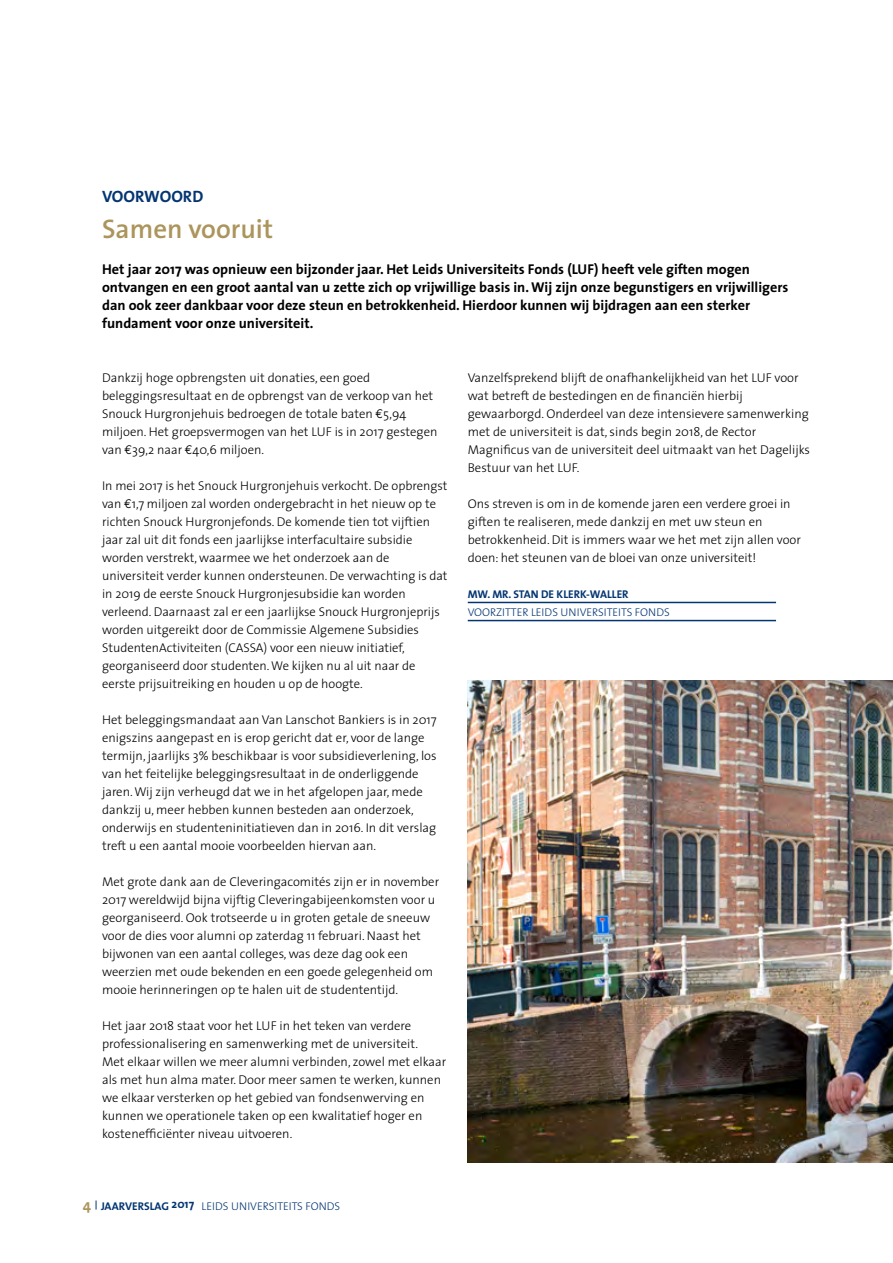
<style>
.page{position:relative;width:893px;height:1263px;background:#fff}
.page>*{position:absolute;margin:0;border:0;box-sizing:border-box;transform-origin:0 0}
.t1{font:600 27px "The Sans";color:#ac955c}
.t2{font:700 16.5px "The Sans";color:#033572}
.t3{font:700 14.25px/18px "The Sans";color:#000}
.t4{font:300 12.75px/18px "The Sans";color:#000}
.t5{font:300 11.25px "The Sans";color:#033572}
.t6{font:700 11.25px "The Sans";color:#033572}
.s1{font-family:"Euro Mono";font-weight:400}
.s2{font-weight:700;font-size:15px;color:#ac955c}
.s3{font-weight:700}
.s4{font-weight:700;font-size:12px}
</style>
<div class="page">
<img style="left:468px;top:680px;width:425px;height:483px">
<hr style="left:468px;top:602px;width:308px;height:1px;background:#033572">
<hr style="left:468px;top:620px;width:308px;height:1px;background:#033572">
<p class="t2" style="left:102px;top:182px;width:103px">VOORWOORD</p>
<h1 class="t1" style="left:102px;top:206px;width:173px">Samen vooruit</h1>
<p class="t3" style="left:102px;top:259px;width:688px">Het jaar 2017 was opnieuw een bijzonder jaar. Het Leids Universiteits Fonds (LUF) heeft vele giften mogen ontvangen en een groot aantal van u zette zich op vrijwillige basis in.Wij zijn onze begunstigers en vrijwilligers dan ook zeer dankbaar voor deze steun en betrokkenheid. Hierdoor kunnen wij bijdragen aan een sterker fundament voor onze universiteit.</p>
<p class="t4" style="left:102px;top:368px;width:337px">Dankzij hoge opbrengsten uit donaties, een goed beleggingsresultaat en de opbrengst van de verkoop van het Snouck Hurgronjehuis bedroegen de totale baten <span class="s1">€</span>5,94 miljoen. Het groepsvermogen van het LUF is in 2017 gestegen van <span class="s1">€</span>39,2 naar <span class="s1">€</span>40,6 miljoen.</p>
<p class="t4" style="left:102px;top:476px;width:347px">In mei 2017 is het Snouck Hurgronjehuis verkocht. De opbrengst van <span class="s1">€</span>1,7 miljoen zal worden ondergebracht in het nieuw op te richten Snouck Hurgronjefonds. De komende tien tot vijftien jaar zal uit dit fonds een jaarlijkse interfacultaire subsidie worden verstrekt, waarmee we het onderzoek aan de universiteit verder kunnen ondersteunen. De verwachting is dat in 2019 de eerste Snouck Hurgronjesubsidie kan worden verleend. Daarnaast zal er een jaarlijkse Snouck Hurgronjeprijs worden uitgereikt door de Commissie Algemene Subsidies StudentenActiviteiten (CASSA) voor een nieuw initiatief, georganiseerd door studenten. We kijken nu al uit naar de eerste prijsuitreiking en houden u op de hoogte.</p>
<p class="t4" style="left:102px;top:710px;width:336px">Het beleggingsmandaat aan Van Lanschot Bankiers is in 2017 enigszins aangepast en is erop gericht dat er, voor de lange termijn, jaarlijks 3% beschikbaar is voor subsidieverlening, los van het feitelijke beleggingsresultaat in de onderliggende jaren. Wij zijn verheugd dat we in het afgelopen jaar, mede dankzij u, meer hebben kunnen besteden aan onderzoek, onderwijs en studenteninitiatieven dan in 2016. In dit verslag treft u een aantal mooie voorbeelden hiervan aan.</p>
<p class="t4" style="left:102px;top:872px;width:339px">Met grote dank aan de Cleveringacomités zijn er in november 2017 wereldwijd bijna vijftig Cleveringabijeenkomsten voor u georganiseerd. Ook trotseerde u in groten getale de sneeuw voor de dies voor alumni op zaterdag 11 februari. Naast het bijwonen van een aantal colleges, was deze dag ook een weerzien met oude bekenden en een goede gelegenheid om mooie herinneringen op te halen uit de studententijd.</p>
<p class="t4" style="left:102px;top:1016px;width:346px">Het jaar 2018 staat voor het LUF in het teken van verdere professionalisering en samenwerking met de universiteit.<br>Met elkaar willen we meer alumni verbinden, zowel met elkaar als met hun alma mater. Door meer samen te werken, kunnen we elkaar versterken op het gebied van fondsenwerving en kunnen we operationele taken op een kwalitatief hoger en kostenefficiënter niveau uitvoeren.</p>
<p class="t4" style="left:468px;top:368px;width:344px">Vanzelfsprekend blijft de onafhankelijkheid van het LUF voor wat betreft de bestedingen en de financiën hierbij gewaarborgd. Onderdeel van deze intensievere samenwerking met de universiteit is dat, sinds begin 2018, de Rector Magnificus van de universiteit deel uitmaakt van het Dagelijks Bestuur van het LUF.</p>
<p class="t4" style="left:468px;top:494px;width:335px">Ons streven is om in de komende jaren een verdere groei in giften te realiseren, mede dankzij en met uw steun en betrokkenheid. Dit is immers waar we het met zijn allen voor doen: het steunen van de bloei van onze universiteit!</p>
<p class="t6" style="left:468px;top:584px;width:162px">MW. MR. STAN DE KLERK-WALLER</p>
<p class="t5" style="left:468px;top:602px;width:203px">VOORZITTER LEIDS UNIVERSITEITS FONDS</p>
<p class="t5" style="left:83px;top:1196px;width:259px"><span class="s2">4</span> <span class="s3">JAARVERSLAG</span> <span class="s4">2017</span> LEIDS UNIVERSITEITS FONDS</p>
</div>
